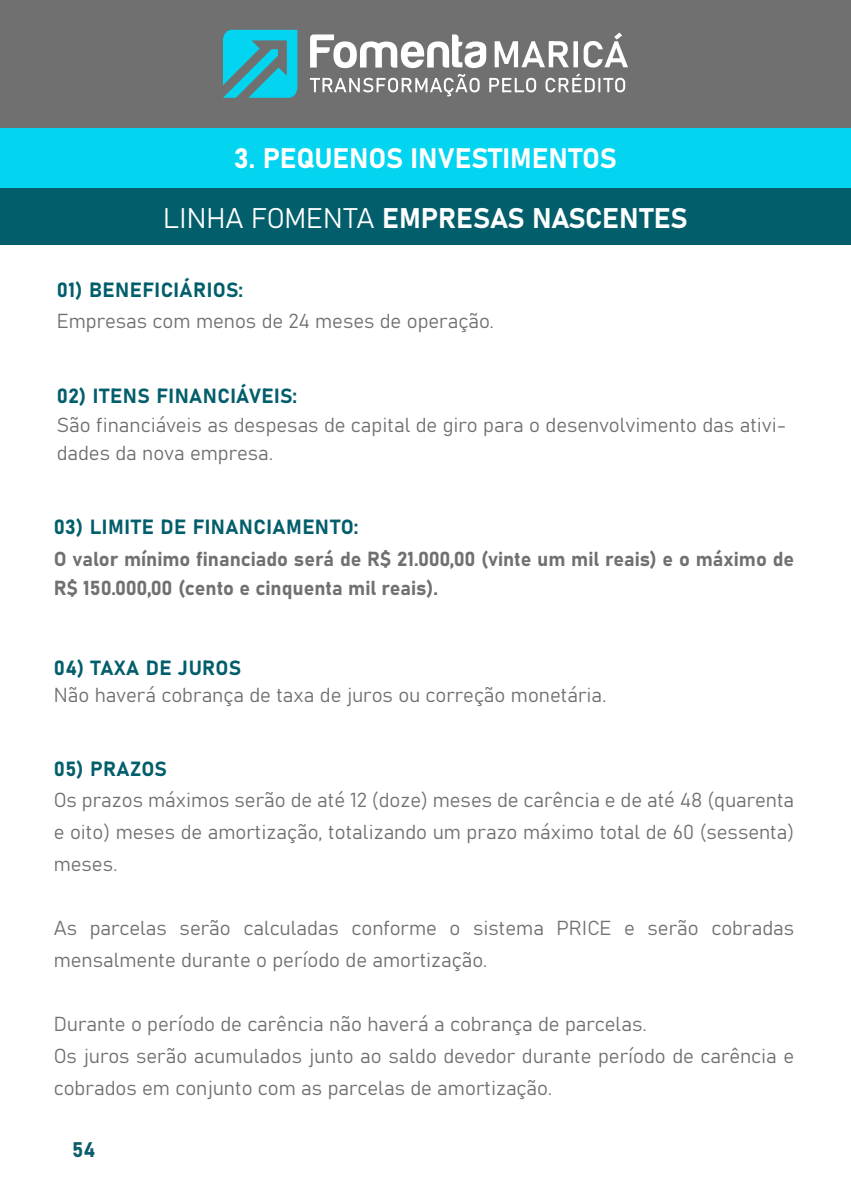
<style>
.page{position:relative;width:851px;height:1191px;background:#fff}
.page>*{position:absolute;margin:0;border:0;box-sizing:border-box;transform-origin:0 0}
.t1{font:28px "Bahnschrift";color:#fff}
.t2{font:27.8px "Bahnschrift";color:#fff}
.t3{font:20.8px "Bahnschrift";color:#0a5e6b}
.t4{font:20.2px "Bahnschrift";letter-spacing:.025em;color:#025e6b}
.t5{font:20px/32px "Bahnschrift";color:#717070}
</style>
<div class="page">
<div style="left:0;top:0;width:850px;height:128px;background:#707070"></div>
<svg style="left:223px;top:30px;width:74px;height:68px"></svg>
<svg style="left:310px;top:33px;width:318px;height:63px"></svg>
<div style="left:0;top:128px;width:850px;height:61px;background:#03d5f1"></div>
<div style="left:0;top:189px;width:850px;height:56px;background:#025e6b"></div>
<h2 class="t2" style="left:234px;top:137px;width:384px">3. PEQUENOS INVESTIMENTOS</h2>
<h1 class="t1" style="left:163px;top:197px;width:526px">LINHA FOMENTA EMPRESAS NASCENTES</h1>
<p class="t4" style="left:57px;top:274px;width:188px">01) BENEFICIÁRIOS:</p>
<p class="t5" style="left:57px;top:304px;width:439px">Empresas com menos de 24 meses de operação.</p>
<p class="t4" style="left:57px;top:380px;width:242px">02) ITENS FINANCIÁVEIS:</p>
<p class="t5" style="left:57px;top:409px;width:731px;line-height:28px">São financiáveis as despesas de capital de giro para o desenvolvimento das ativi&shy;dades da nova empresa.</p>
<p class="t4" style="left:54px;top:511px;width:306px">03) LIMITE DE FINANCIAMENTO:</p>
<p class="t5" style="left:54px;top:544px;width:741px;line-height:28px">O valor mínimo financiado será de R$ 21.000,00 (vinte um mil reais) e o máximo de<br>R$ 150.000,00 (cento e cinquenta mil reais).</p>
<p class="t4" style="left:54px;top:652px;width:189px">04) TAXA DE JUROS</p>
<p class="t5" style="left:54px;top:677px;width:554px">Não haverá cobrança de taxa de juros ou correção monetária.</p>
<p class="t4" style="left:54px;top:753px;width:115px">05) PRAZOS</p>
<p class="t5" style="left:54px;top:782px;width:741px;text-align:justify">Os prazos máximos serão de até 12 (doze) meses de carência e de até 48 (quarenta e oito) meses de amortização, totalizando um prazo máximo total de 60 (sessenta) meses.</p>
<p class="t5" style="left:54px;top:910px;width:741px">As parcelas serão calculadas conforme o sistema PRICE e serão cobradas mensalmente durante o período de amortização.</p>
<p class="t5" style="left:54px;top:1006px;width:741px">Durante o período de carência não haverá a cobrança de parcelas.<br>Os juros serão acumulados junto ao saldo devedor durante período de carência e cobrados em conjunto com as parcelas de amortização.</p>
<p class="t3" style="left:72px;top:1133px;width:25px">54</p>
</div>
